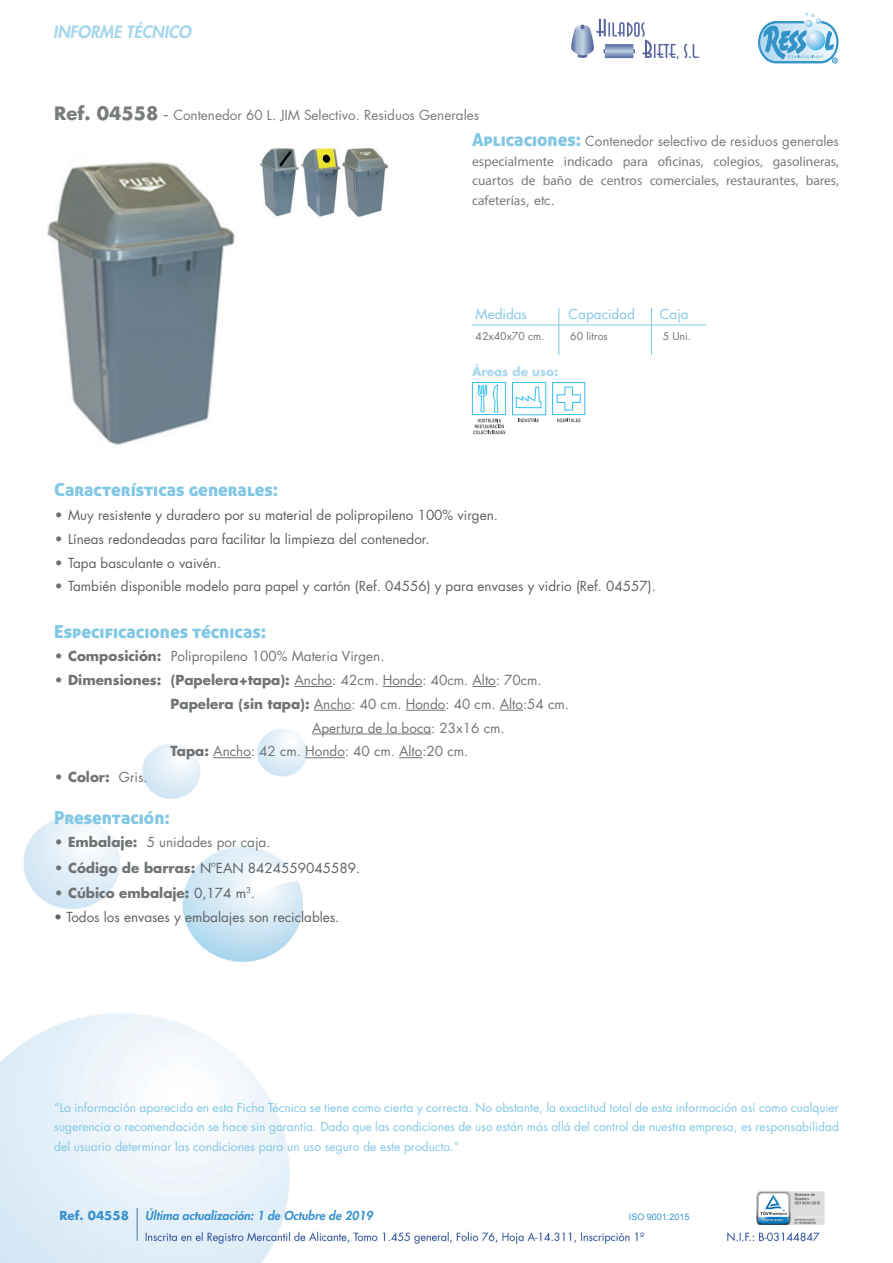
<style>
.page{position:relative;width:893px;height:1263px;background:#fff}
.page>*{position:absolute;margin:0;border:0;box-sizing:border-box;transform-origin:0 0}
.t1{font:18px "Aller Display";color:#82c7e4}
.t2{font:italic 800 16.5px "Futura Std";color:#a7d6ec}
.t3{font:13.5px "Futura Std";color:#5d6162}
.t4{font:13.5px "Futura Std";color:#6f7374}
.t5{font:13.5px/19.5px "Myriad Pro";color:#787c7d;text-align:justify}
.t6{font:13.5px "Futura Std";color:#787c7d}
.t7{font:700 13.5px "Futura Std";color:#6f7374}
.t8{font:13.5px "Futura Std";color:#82c7e4}
.t9{font:12px/19.5px "Futura Std";color:#82c7e4;text-align:justify}
.t10{font:italic 800 12px "Futura Std";color:#3a92cc}
.t11{font:700 12px "Futura Std";color:#acd8ed}
.t12{font:700 12px "Futura Std";color:#3a92cc}
.t13{font:10.5px "Futura Std";color:#6f7374}
.t14{font:9px "Arial";color:#3a92cc}
.s1{font-weight:700;font-size:18px}
.s2{font-size:18px}
.s3{font-family:"Aller Display";font-size:18px;color:#82c7e4}
.s4{font-family:"Futura Std"}
.s5{font-weight:700;color:#6f7374}
.s6{font-weight:700}
.s7{font-weight:400}
.s8{font-weight:400;color:#5d6162}
</style>
<div class="page">
<img style="left:0;top:686px;width:825px;height:577px">
<img style="left:757px;top:1191px;width:68px;height:33px">
<hr style="left:137px;top:1208px;width:1px;height:32px;background:#4b6f97">
<svg style="left:758px;top:12px;width:81px;height:52px"></svg>
<img style="left:571px;top:18px;width:129px;height:42px">
<hr style="left:294px;top:686px;width:38px;height:1px;background:#6f7374">
<hr style="left:383px;top:686px;width:39px;height:1px;background:#6f7374">
<svg style="left:472px;top:686px;width:24px;height:1px"></svg>
<hr style="left:314px;top:710px;width:38px;height:1px;background:#6f7374">
<hr style="left:406px;top:710px;width:39px;height:1px;background:#6f7374">
<svg style="left:500px;top:710px;width:23px;height:1px"></svg>
<hr style="left:312px;top:734px;width:119px;height:1px;background:#6f7374">
<hr style="left:213px;top:757px;width:38px;height:1px;background:#6f7374">
<hr style="left:305px;top:757px;width:40px;height:1px;background:#6f7374">
<svg style="left:399px;top:757px;width:23px;height:1px"></svg>
<hr style="left:558px;top:308px;width:1px;height:47px;background:#82c7e4">
<hr style="left:472px;top:325px;width:234px;height:1px;background:#82c7e4">
<hr style="left:651px;top:308px;width:1px;height:47px;background:#82c7e4">
<svg style="left:473px;top:419px;width:32px;height:15px"></svg>
<svg style="left:477px;top:384px;width:22px;height:29px"></svg>
<svg style="left:512px;top:382px;width:34px;height:40px"></svg>
<img style="left:48px;top:162px;width:187px;height:283px">
<img style="left:259px;top:148px;width:129px;height:69px">
<svg style="left:557px;top:418px;width:23px;height:4px"></svg>
<svg style="left:552px;top:382px;width:33px;height:33px"></svg>
<svg style="left:556px;top:386px;width:25px;height:25px"></svg>
<h2 class="t2" style="left:53px;top:22px;width:140px">INFORME TÉCNICO</h2>
<p class="t6" style="left:54px;top:106px;width:426px"><span class="s1">Ref. 04558</span> <span class="s2">-</span> Contenedor 60 L. JIM Selectivo. Residuos Generales</p>
<p class="t6" style="left:472px;top:133px;width:368px"><span class="s3">Aplicaciones:</span> Contenedor selectivo de residuos generales</p>
<p class="t5" style="left:472px;top:151px;width:368px">especialmente indicado para oficinas, colegios, gasolineras, cuartos de baño de centros comerciales, restaurantes, bares, cafeterías<span class="s4">, etc.</span></p>
<p class="t8" style="left:476px;top:305px;width:53px">Medidas</p>
<p class="t8" style="left:569px;top:305px;width:68px">Capacidad</p>
<p class="t8" style="left:660px;top:305px;width:30px">Caja</p>
<p class="t13" style="left:476px;top:329px;width:70px">42x40x70 cm.</p>
<p class="t13" style="left:570px;top:329px;width:39px">60 litros</p>
<p class="t13" style="left:663px;top:329px;width:30px">5 Uni.</p>
<p class="t11" style="left:472px;top:364px;width:88px">Áreas de uso:</p>
<h1 class="t1" style="left:54px;top:478px;width:225px">Características generales:</h1>
<p class="t3" style="left:54px;top:506px;width:445px"><span class="s5">•</span> Muy resistente y duradero por su material de polipropileno 100% virgen.</p>
<p class="t3" style="left:54px;top:530px;width:377px"><span class="s5">•</span> Líneas redondeadas para facilitar la limpieza del contenedor.</p>
<p class="t3" style="left:54px;top:554px;width:168px"><span class="s5">•</span> Tapa basculante o vaivén.</p>
<p class="t3" style="left:54px;top:578px;width:603px"><span class="s5">•</span> También disponible modelo para papel y cartón (Ref. 04556) y para envases y vidrio (Ref. 04557).</p>
<h1 class="t1" style="left:54px;top:620px;width:213px">Especificaciones técnicas:</h1>
<p class="t4" style="left:54px;top:648px;width:332px"><span class="s6">• Composición:</span> Polipropileno 100% Materia Virgen.</p>
<p class="t4" style="left:54px;top:671px;width:489px"><span class="s6">• Dimensiones: (Papelera+tapa):</span> Ancho: 42cm. Hondo: 40cm. Alto: 70cm.</p>
<p class="t4" style="left:171px;top:695px;width:400px"><span class="s6">Papelera (sin tapa):</span> Ancho: 40 cm. Hondo: 40 cm. Alto:54 cm.</p>
<p class="t4" style="left:312px;top:719px;width:194px">Apertura de la boca: 23x16 cm.</p>
<p class="t4" style="left:171px;top:743px;width:299px"><span class="s6">Tapa:</span> Ancho: 42 cm. Hondo: 40 cm. Alto:20 cm.</p>
<p class="t7" style="left:54px;top:767px;width:95px">• Color: <span class="s7">Gris.</span></p>
<h1 class="t1" style="left:54px;top:806px;width:117px">Presentación:</h1>
<p class="t4" style="left:54px;top:834px;width:218px"><span class="s6">• Embalaje:</span> 5 unidades por caja.</p>
<p class="t3" style="left:54px;top:859px;width:307px"><span class="s5">• Código de barras:</span> NºEAN 8424559045589.</p>
<p class="t7" style="left:54px;top:884px;width:202px">• Cúbico embalaje: <span class="s8">0,174 m</span><sup>3</sup><span class="s8">.</span></p>
<p class="t3" style="left:54px;top:908px;width:287px">• Todos los envases y embalajes son reciclables.</p>
<p class="t9" style="left:54px;top:1098px;width:786px">“La información aparecida en esta Ficha Técnica se tiene como cierta y correcta. No obstante, la exactitud total de esta información así como cualquier sugerencia o recomendación se hace sin garantía. Dado que las condiciones de uso están más allá del control de nuestra empresa, es responsabilidad del usuario determinar las condiciones para un uso seguro de este producto.”</p>
<p class="t12" style="left:59px;top:1207px;width:71px">Ref. 04558</p>
<p class="t10" style="left:145px;top:1208px;width:229px">Última actualización: 1 de Octubre de 2019</p>
<p class="t14" style="left:629px;top:1211px;width:62px">ISO 9001:2015</p>
</div>
